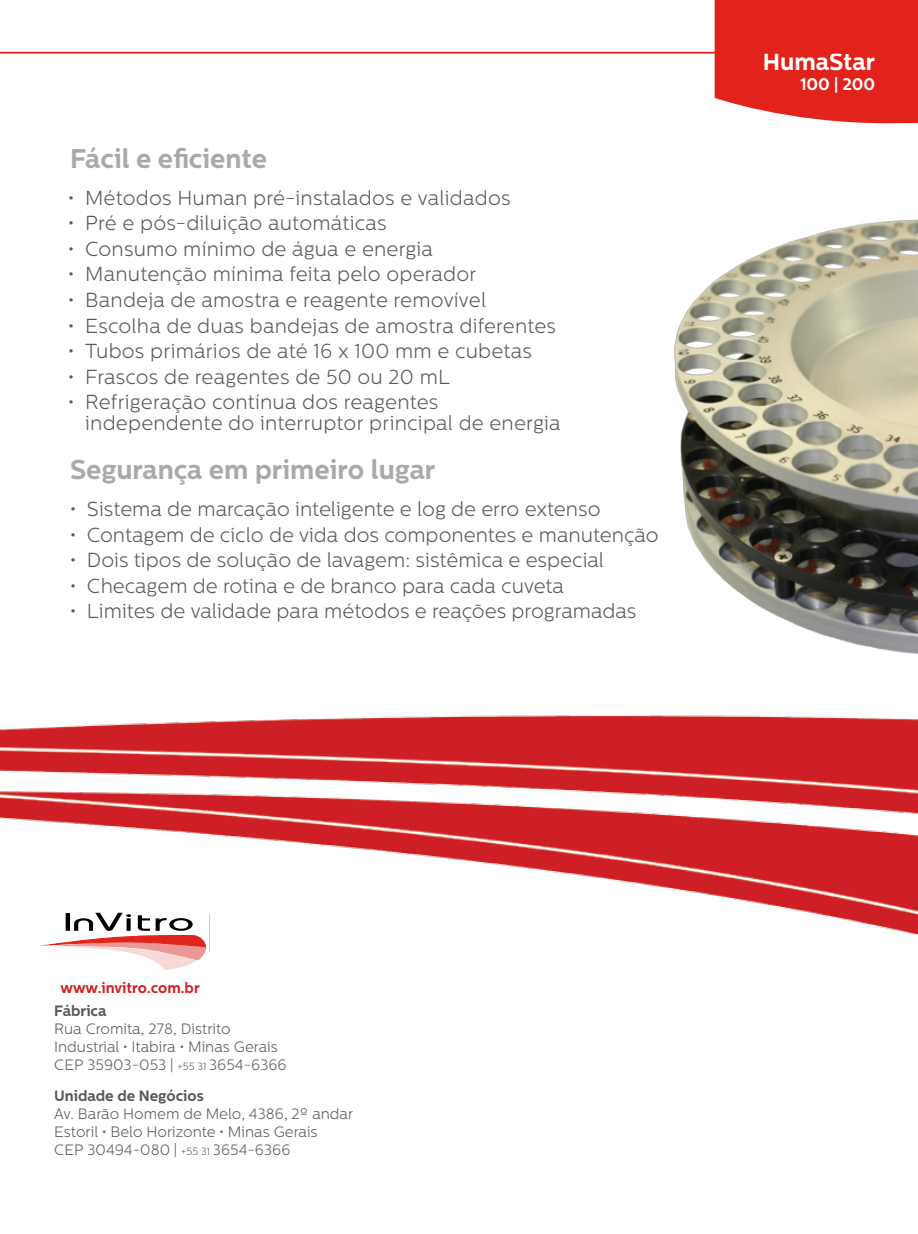
<style>
.page{position:relative;width:918px;height:1234px;background:#fff}
.page>*{position:absolute;margin:0;border:0;box-sizing:border-box;transform-origin:0 0}
.t1{font:700 27px "Centrale Sans";color:#a7a9ac}
.t2{font:700 23.85px "Centrale Sans";color:#fff}
.t3{font:300 20.25px/21px "Centrale Sans";letter-spacing:.005em;color:#58595b}
.t4{font:700 16.8px "Centrale Sans";color:#fff}
.t5{font:300 15px/18px "Centrale Sans";color:#58595b}
.t6{font:700 15px "Centrale Sans";color:#58595b}
.t7{font:700 15px "Centrale Sans";color:#d12026}
.s1{font-size:10.5px}
</style>
<div class="page">
<img style="left:0;top:715px;width:918px;height:255px">
<svg style="left:50px;top:912px;width:156px;height:57px"></svg>
<hr style="left:209px;top:914px;width:1px;height:37px;background:#ccc">
<div style="left:715px;top:0;width:203px;height:123px;background:#e2231b"></div>
<hr style="left:0;top:52px;width:899px;height:2px;background:#e2231b">
<img style="left:674px;top:219px;width:244px;height:435px">
<h1 class="t1" style="left:70px;top:142px;width:198px">Fácil e eficiente</h1>
<p class="t3" style="left:68px;top:187px;width:444px">• Métodos Human pré-instalados e validados</p>
<p class="t3" style="left:68px;top:213px;width:320px">• Pré e pós-diluição automáticas</p>
<p class="t3" style="left:68px;top:238px;width:366px">• Consumo mínimo de água e energia</p>
<p class="t3" style="left:68px;top:264px;width:410px">• Manutenção mínima feita pelo operador</p>
<p class="t3" style="left:68px;top:289px;width:419px">• Bandeja de amostra e reagente removível</p>
<p class="t3" style="left:68px;top:315px;width:489px">• Escolha de duas bandejas de amostra diferentes</p>
<p class="t3" style="left:68px;top:340px;width:465px">• Tubos primários de até 16 x 100 mm e cubetas</p>
<p class="t3" style="left:68px;top:366px;width:383px">• Frascos de reagentes de 50 ou 20 mL</p>
<p class="t3" style="left:85px;top:391px;width:477px;text-indent:-17px">• Refrigeração contínua dos reagentes independente do interruptor principal de energia</p>
<h1 class="t1" style="left:70px;top:454px;width:367px">Segurança em primeiro lugar</h1>
<p class="t3" style="left:70px;top:498px;width:532px">• Sistema de marcação inteligente e log de erro extenso</p>
<p class="t3" style="left:70px;top:524px;width:590px">• Contagem de ciclo de vida dos componentes e manutenção</p>
<p class="t3" style="left:70px;top:549px;width:536px">• Dois tipos de solução de lavagem: sistêmica e especial</p>
<p class="t3" style="left:70px;top:575px;width:496px">• Checagem de rotina e de branco para cada cuveta</p>
<p class="t3" style="left:70px;top:600px;width:568px">• Limites de validade para métodos e reações programadas</p>
<p class="t2" style="left:763px;top:47px;width:114px">HumaStar</p>
<p class="t4" style="left:800px;top:74px;width:76px">100 | 200</p>
<p class="t7" style="left:61px;top:978px;width:141px">www.invitro.com.br</p>
<p class="t6" style="left:54px;top:1001px;width:54px">Fábrica</p>
<p class="t5" style="left:54px;top:1019px;width:234px">Rua Cromita, 278, Distrito<br>Industrial • Itabira • Minas Gerais<br>CEP 35903-053 | <span class="s1">+55 31</span> 3654-6366</p>
<p class="t6" style="left:54px;top:1086px;width:151px">Unidade de Negócios</p>
<p class="t5" style="left:54px;top:1104px;width:300px">Av. Barão Homem de Melo, 4386, 2º andar<br>Estoril • Belo Horizonte • Minas Gerais<br>CEP 30494-080 | <span class="s1">+55 31</span> 3654-6366</p>
</div>
